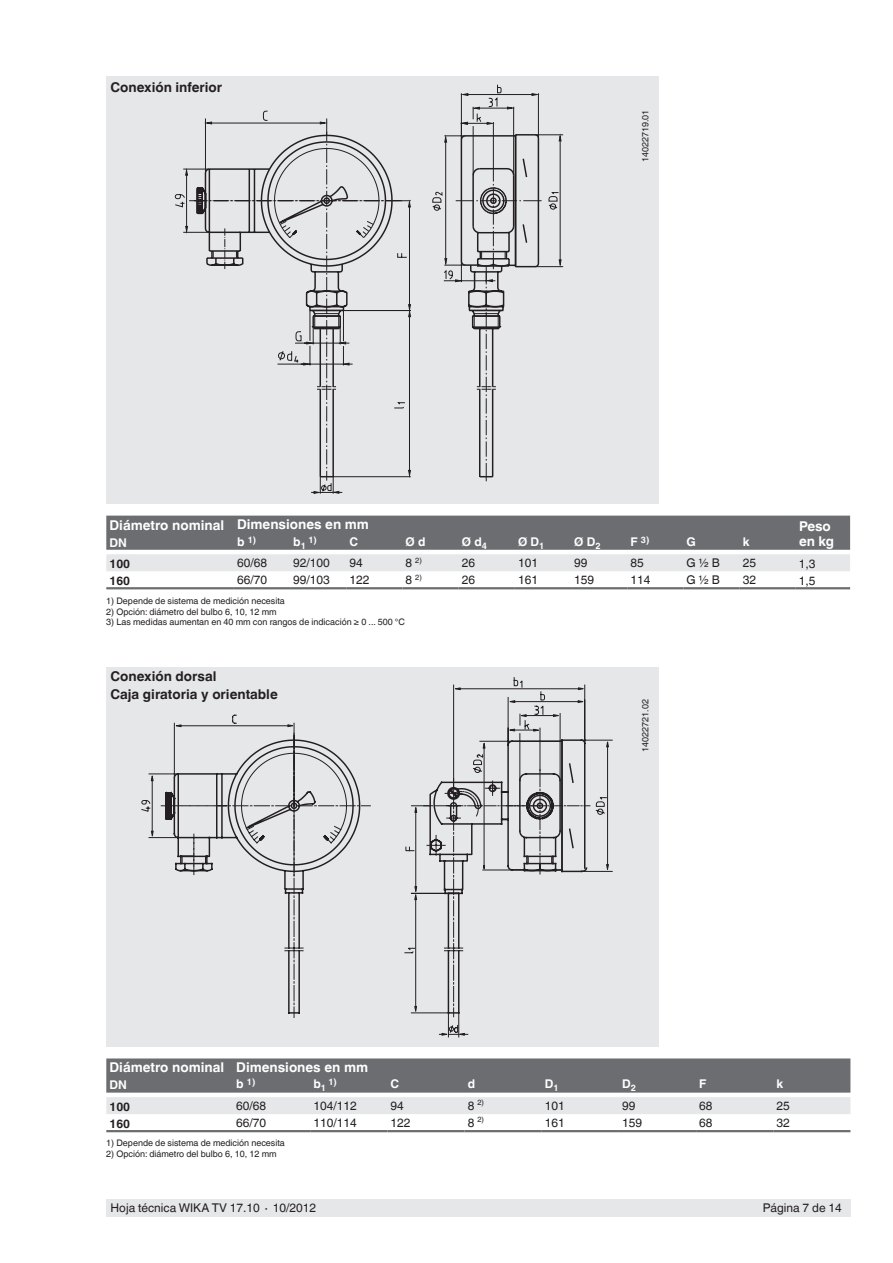
<style>
.page{position:relative;width:893px;height:1263px;background:#fff}
.page>*{position:absolute;margin:0;border:0;box-sizing:border-box;transform-origin:0 0}
.t1{font:700 13.5px "Helvetica World";color:#fff}
.t2{font:700 13.5px/18px "Helvetica World";color:#231f20}
.t3{font:12px "Helvetica World";color:#231f20}
.t4{font:700 12px "Helvetica World";color:#fff}
.t5{font:700 12px "Helvetica World";color:#231f20}
.t6{font:9px "Helvetica World";color:#231f20}
.t7{font:700 9px "Helvetica World";color:#fff}
.t8{font:7.5px "Helvetica World";color:#231f20}
.s1{font-size:12px}
</style>
<div class="page">
<div style="left:106px;top:1199px;width:744px;height:17px;background:#e6e7e9"></div>
<div style="left:106px;top:77px;width:553px;height:427px;background:#e6e7e9"></div>
<div style="left:106px;top:667px;width:553px;height:380px;background:#e6e7e9"></div>
<svg style="left:106px;top:516px;width:744px;height:55px;background:#9d9ea0"></svg>
<hr style="left:106px;top:587px;width:128px;height:2px;background:#6c6d70">
<hr style="left:234px;top:587px;width:56px;height:2px;background:#6c6d70">
<hr style="left:290px;top:587px;width:56px;height:2px;background:#6c6d70">
<hr style="left:346px;top:587px;width:56px;height:2px;background:#6c6d70">
<hr style="left:402px;top:587px;width:57px;height:2px;background:#6c6d70">
<hr style="left:459px;top:587px;width:56px;height:2px;background:#6c6d70">
<hr style="left:515px;top:587px;width:56px;height:2px;background:#6c6d70">
<hr style="left:571px;top:587px;width:56px;height:2px;background:#6c6d70">
<hr style="left:627px;top:587px;width:56px;height:2px;background:#6c6d70">
<hr style="left:683px;top:587px;width:57px;height:2px;background:#6c6d70">
<hr style="left:740px;top:587px;width:56px;height:2px;background:#6c6d70">
<hr style="left:796px;top:587px;width:54px;height:2px;background:#6c6d70">
<svg style="left:106px;top:1058px;width:744px;height:56px;background:#9d9ea1"></svg>
<hr style="left:106px;top:1130px;width:127px;height:2px;background:#6c6d70">
<hr style="left:233px;top:1130px;width:77px;height:2px;background:#6c6d70">
<hr style="left:310px;top:1130px;width:77px;height:2px;background:#6c6d70">
<hr style="left:387px;top:1130px;width:78px;height:2px;background:#6c6d70">
<hr style="left:465px;top:1130px;width:77px;height:2px;background:#6c6d70">
<hr style="left:542px;top:1130px;width:77px;height:2px;background:#6c6d70">
<hr style="left:619px;top:1130px;width:77px;height:2px;background:#6c6d70">
<hr style="left:696px;top:1130px;width:77px;height:2px;background:#6c6d70">
<hr style="left:773px;top:1130px;width:77px;height:2px;background:#6c6d70">
<svg style="left:188px;top:84px;width:376px;height:398px"></svg>
<svg style="left:204px;top:133px;width:313px;height:345px"></svg>
<svg style="left:469px;top:133px;width:71px;height:138px"></svg>
<hr style="left:210px;top:123px;width:111px;height:1px;background:#231f20">
<svg style="left:203px;top:121px;width:9px;height:4px"></svg>
<svg style="left:263px;top:110px;width:5px;height:11px"></svg>
<svg style="left:320px;top:121px;width:9px;height:4px"></svg>
<svg style="left:174px;top:168px;width:14px;height:66px"></svg>
<svg style="left:195px;top:168px;width:216px;height:326px"></svg>
<svg style="left:484px;top:279px;width:9px;height:3px"></svg>
<svg style="left:455px;top:279px;width:9px;height:3px"></svg>
<svg style="left:444px;top:134px;width:3px;height:9px"></svg>
<svg style="left:444px;top:258px;width:3px;height:9px"></svg>
<svg style="left:558px;top:259px;width:4px;height:9px"></svg>
<svg style="left:558px;top:133px;width:4px;height:9px"></svg>
<svg style="left:486px;top:122px;width:9px;height:3px"></svg>
<svg style="left:507px;top:106px;width:9px;height:4px"></svg>
<svg style="left:531px;top:93px;width:9px;height:3px"></svg>
<svg style="left:459px;top:122px;width:9px;height:3px"></svg>
<svg style="left:471px;top:107px;width:9px;height:3px"></svg>
<svg style="left:460px;top:93px;width:9px;height:3px"></svg>
<svg style="left:164px;top:739px;width:377px;height:275px"></svg>
<svg style="left:232px;top:714px;width:5px;height:10px"></svg>
<svg style="left:173px;top:724px;width:9px;height:3px"></svg>
<svg style="left:287px;top:724px;width:8px;height:3px"></svg>
<svg style="left:141px;top:773px;width:13px;height:66px"></svg>
<svg style="left:439px;top:1025px;width:29px;height:11px"></svg>
<svg style="left:453px;top:677px;width:133px;height:55px"></svg>
<svg style="left:473px;top:738px;width:136px;height:135px"></svg>
<svg style="left:404px;top:804px;width:13px;height:210px"></svg>
<h1 class="t2" style="left:111px;top:78px;width:113px">Conexión inferior</h1>
<p class="t6" style="left:640px;top:162px;width:54px;rotate:-90deg">14022719.01</p>
<h1 class="t1" style="left:109px;top:517px;width:261px">Diámetro nominal Dimensiones en mm</h1>
<h1 class="t1" style="left:799px;top:518px;width:33px">Peso</h1>
<h2 class="t4" style="left:109px;top:535px;width:19px">DN</h2>
<p class="t7" style="left:237px;top:534px;width:21px"><span class="s1">b</span> 1)</p>
<h2 class="t4" style="left:293px;top:534px;width:14px">b<sub>1</sub></h2>
<p class="t7" style="left:308px;top:534px;width:10px">1)</p>
<h2 class="t4" style="left:349px;top:534px;width:10px">C</h2>
<h2 class="t4" style="left:406px;top:534px;width:21px">Ø d</h2>
<h2 class="t4" style="left:462px;top:534px;width:27px">Ø d<sub>4</sub></h2>
<h2 class="t4" style="left:518px;top:534px;width:28px">Ø D<sub>1</sub></h2>
<h2 class="t4" style="left:574px;top:534px;width:28px">Ø D<sub>2</sub></h2>
<p class="t7" style="left:630px;top:534px;width:21px"><span class="s1">F</span> 3)</p>
<h2 class="t4" style="left:687px;top:534px;width:11px">G</h2>
<h2 class="t4" style="left:743px;top:534px;width:8px">k</h2>
<h1 class="t1" style="left:799px;top:533px;width:37px">en kg</h1>
<h2 class="t5" style="left:109px;top:557px;width:22px">100</h2>
<h2 class="t3" style="left:237px;top:556px;width:32px">60/68</h2>
<h2 class="t3" style="left:293px;top:556px;width:38px">92/100</h2>
<h2 class="t3" style="left:349px;top:556px;width:15px">94</h2>
<p class="t8" style="left:406px;top:556px;width:18px"><span class="s1">8</span> 2)</p>
<h2 class="t3" style="left:462px;top:556px;width:15px">26</h2>
<h2 class="t3" style="left:518px;top:556px;width:22px">101</h2>
<h2 class="t3" style="left:574px;top:556px;width:15px">99</h2>
<h2 class="t3" style="left:630px;top:556px;width:15px">85</h2>
<h2 class="t3" style="left:687px;top:556px;width:35px">G ½ B</h2>
<h2 class="t3" style="left:743px;top:556px;width:15px">25</h2>
<h2 class="t3" style="left:799px;top:557px;width:18px">1,3</h2>
<h2 class="t5" style="left:109px;top:574px;width:22px">160</h2>
<h2 class="t3" style="left:237px;top:573px;width:32px">66/70</h2>
<h2 class="t3" style="left:293px;top:573px;width:38px">99/103</h2>
<h2 class="t3" style="left:349px;top:573px;width:22px">122</h2>
<p class="t8" style="left:406px;top:573px;width:18px"><span class="s1">8</span> 2)</p>
<h2 class="t3" style="left:462px;top:573px;width:15px">26</h2>
<h2 class="t3" style="left:518px;top:573px;width:22px">161</h2>
<h2 class="t3" style="left:574px;top:573px;width:22px">159</h2>
<h2 class="t3" style="left:630px;top:573px;width:22px">114</h2>
<h2 class="t3" style="left:687px;top:573px;width:35px">G ½ B</h2>
<h2 class="t3" style="left:743px;top:573px;width:15px">32</h2>
<h2 class="t3" style="left:799px;top:574px;width:18px">1,5</h2>
<p class="t6" style="left:106px;top:596px;width:180px">1) Depende de sistema de medición necesita</p>
<p class="t6" style="left:106px;top:606px;width:172px">2) Opción: diámetro del bulbo 6, 10, 12 mm</p>
<p class="t6" style="left:106px;top:617px;width:300px">3) Las medidas aumentan en 40 mm con rangos de indicación ≥ 0 ... 500 °C</p>
<h1 class="t2" style="left:111px;top:667px;width:169px">Conexión dorsal<br>Caja giratoria y orientable</h1>
<p class="t6" style="left:640px;top:752px;width:54px;rotate:-90deg">14022721.02</p>
<h1 class="t1" style="left:109px;top:1060px;width:260px">Diámetro nominal Dimensiones en mm</h1>
<h2 class="t4" style="left:109px;top:1078px;width:19px">DN</h2>
<p class="t7" style="left:236px;top:1077px;width:21px"><span class="s1">b</span> 1)</p>
<h2 class="t4" style="left:313px;top:1077px;width:14px">b<sub>1</sub></h2>
<p class="t7" style="left:328px;top:1077px;width:10px">1)</p>
<h2 class="t4" style="left:391px;top:1077px;width:10px">C</h2>
<h2 class="t4" style="left:468px;top:1077px;width:9px">d</h2>
<h2 class="t4" style="left:545px;top:1077px;width:15px">D<sub>1</sub></h2>
<h2 class="t4" style="left:622px;top:1077px;width:15px">D<sub>2</sub></h2>
<h2 class="t4" style="left:699px;top:1077px;width:9px">F</h2>
<h2 class="t4" style="left:776px;top:1077px;width:8px">k</h2>
<h2 class="t5" style="left:109px;top:1100px;width:22px">100</h2>
<h2 class="t3" style="left:236px;top:1099px;width:32px">60/68</h2>
<h2 class="t3" style="left:313px;top:1099px;width:45px">104/112</h2>
<h2 class="t3" style="left:391px;top:1099px;width:15px">94</h2>
<p class="t8" style="left:468px;top:1098px;width:18px"><span class="s1">8</span> 2)</p>
<h2 class="t3" style="left:545px;top:1099px;width:22px">101</h2>
<h2 class="t3" style="left:622px;top:1099px;width:15px">99</h2>
<h2 class="t3" style="left:699px;top:1099px;width:15px">68</h2>
<h2 class="t3" style="left:776px;top:1099px;width:15px">25</h2>
<h2 class="t5" style="left:109px;top:1117px;width:22px">160</h2>
<h2 class="t3" style="left:236px;top:1116px;width:32px">66/70</h2>
<h2 class="t3" style="left:313px;top:1116px;width:45px">110/114</h2>
<h2 class="t3" style="left:391px;top:1116px;width:22px">122</h2>
<p class="t8" style="left:468px;top:1115px;width:18px"><span class="s1">8</span> 2)</p>
<h2 class="t3" style="left:545px;top:1116px;width:22px">161</h2>
<h2 class="t3" style="left:622px;top:1116px;width:22px">159</h2>
<h2 class="t3" style="left:699px;top:1116px;width:15px">68</h2>
<h2 class="t3" style="left:776px;top:1116px;width:15px">32</h2>
<p class="t6" style="left:106px;top:1138px;width:180px">1) Depende de sistema de medición necesita</p>
<p class="t6" style="left:106px;top:1148px;width:172px">2) Opción: diámetro del bulbo 6, 10, 12 mm</p>
<h2 class="t3" style="left:111px;top:1201px;width:207px">Hoja técnica WIKA TV 17.10 ∙ 10/2012</h2>
<h2 class="t3" style="left:763px;top:1201px;width:81px">Página 7 de 14</h2>
</div>
